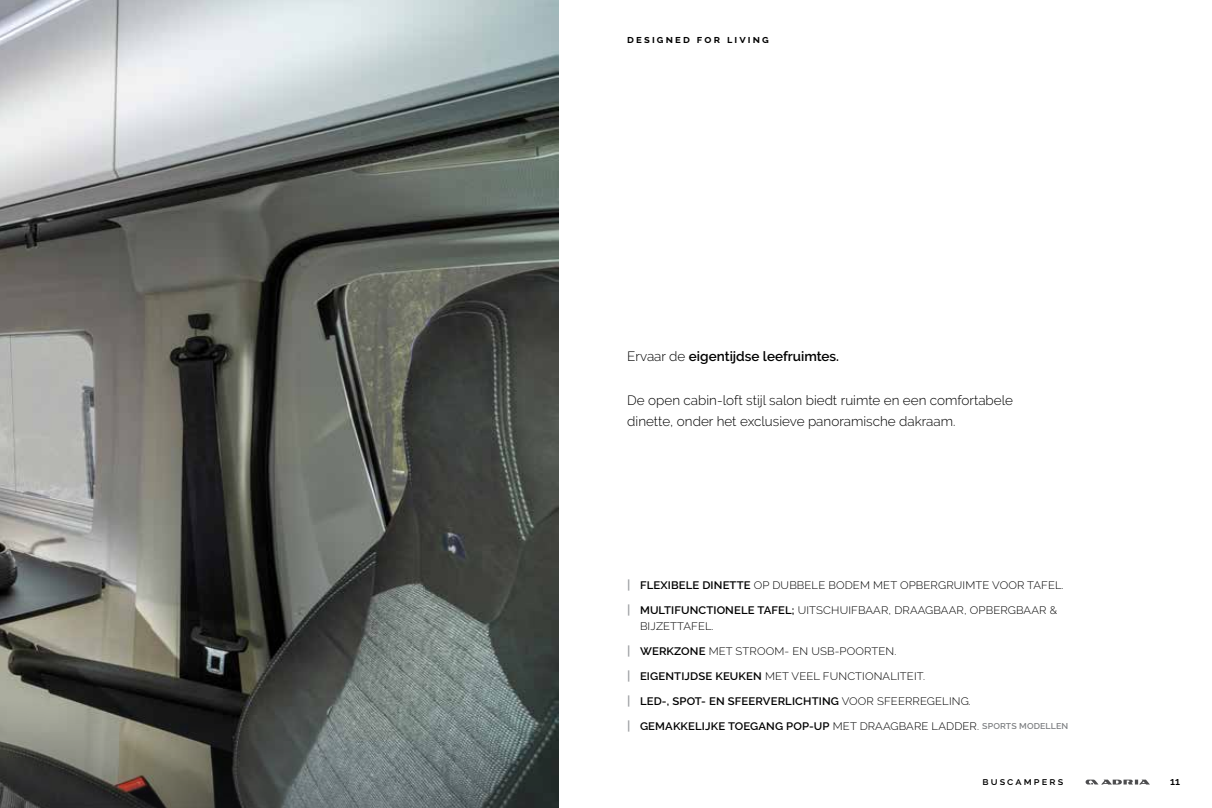
<style>
.page{position:relative;width:1212px;height:808px;background:#fff}
.page>*{position:absolute;margin:0;border:0;box-sizing:border-box;transform-origin:0 0}
.t1{font:300 13.5px/21.6px "Raleway";color:#000}
.t2{font:600 13.5px "Raleway";color:#000}
.t3{font:300 10.8px/16.5px "Raleway";letter-spacing:.01em;color:#000;scale:1.04 1}
.t4{font:600 10.8px "Raleway";letter-spacing:.01em;color:#000;scale:1.04 1}
.t5{font:700 10.8px "Raleway";letter-spacing:.2em;color:#000}
.t6{font:600 10.5px "Raleway";letter-spacing:.2em;color:#000}
.s1{font-weight:300}
.s2{font-weight:600;font-size:12.45px;color:#9d9fa2}
.s3{font-weight:600}
.s4{font-size:12.45px;color:#9d9fa2}
</style>
<div class="page">
<img style="left:0;top:0;width:558px;height:524px">
<svg style="left:0;top:524px;width:558px;height:284px"></svg>
<svg style="left:1085px;top:779px;width:65px;height:5px"></svg>
<p class="t5" style="left:627px;top:33px;width:143px">designed for living</p>
<p class="t2" style="left:627px;top:349px;width:213px"><span class="s1">Ervaar de</span> eigentijdse leefruimtes.</p>
<p class="t1" style="left:627px;top:389px;width:387px">De open cabin-loft stijl salon biedt ruimte en een comfortabele dinette, onder het exclusieve panoramische dakraam.</p>
<p class="t3" style="left:627px;top:576px;width:421px"><span class="s2">|</span> <span class="s3">FLEXIBELE DINETTE</span> OP DUBBELE BODEM MET OPBERGRUIMTE VOOR TAFEL.</p>
<p class="t3" style="left:640px;top:601px;width:402px;text-indent:-13px"><span class="s2">|</span> <span class="s3">MULTIFUNCTIONELE TAFEL;</span> UITSCHUIFBAAR, DRAAGBAAR, OPBERGBAAR &amp;<br>BIJZETTAFEL.</p>
<p class="t3" style="left:627px;top:643px;width:260px"><span class="s2">|</span> <span class="s3">WERKZONE</span> MET STROOM- EN USB-POORTEN.</p>
<p class="t3" style="left:627px;top:668px;width:288px"><span class="s2">|</span> <span class="s3">EIGENTIJDSE KEUKEN</span> MET VEEL FUNCTIONALITEIT.</p>
<p class="t4" style="left:627px;top:695px;width:332px"><span class="s4">|</span> LED-, SPOT- EN SFEERVERLICHTING <span class="s1">VOOR SFEERREGELING.</span></p>
<p class="t4" style="left:627px;top:720px;width:426px"><span class="s4">|</span> GEMAKKELIJKE TOEGANG POP-UP <span class="s1">MET DRAAGBARE LADDER.</span> <sup>SPORTS</sup> <sup>MODELLEN</sup></p>
<p class="t6" style="left:982px;top:775px;width:82px">buscampers</p>
<p class="t6" style="left:1170px;top:775px;width:11px">11</p>
</div>
